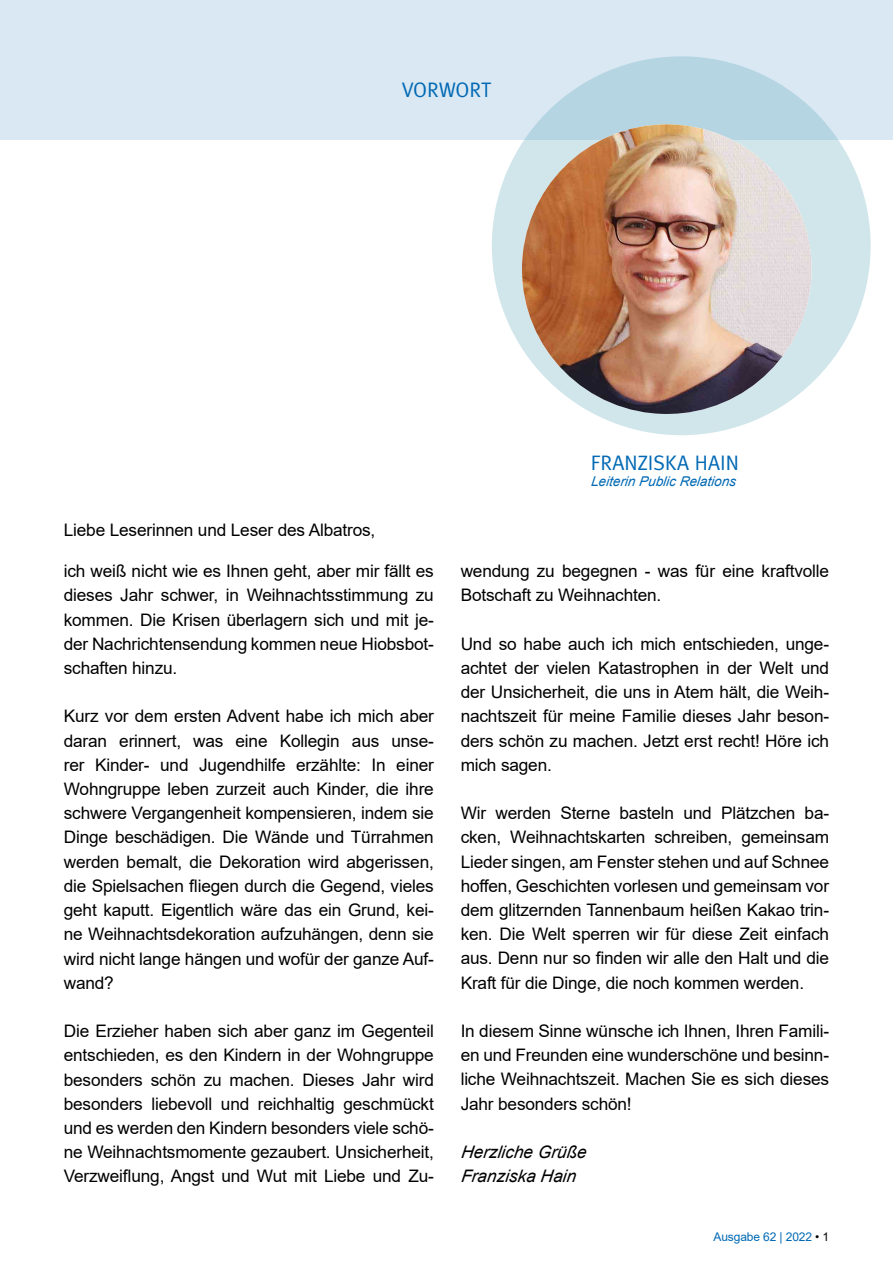
<style>
.page{position:relative;width:893px;height:1263px;background:#fff}
.page>*{position:absolute;margin:0;border:0;box-sizing:border-box;transform-origin:0 0}
.t1{font:21px "Meta";color:#0069b4}
.t2{font:21px "Meta";letter-spacing:-.02em;color:#0069b4}
.t3{font:17.25px/24.2px "Arial";letter-spacing:-.01em;color:#000;text-align:justify}
.t4{font:italic 17.25px/24.2px "Arial";color:#000}
.t5{font:italic 13.5px "Arial";color:#0069b4}
.t6{font:12px "Arial";letter-spacing:-.01em;color:#0069b4}
.s1{color:#000}
</style>
<div class="page">
<div style="left:0;top:0;width:893px;height:140px;background:#d9e8f3"></div>
<div style="left:492px;top:56px;width:379px;height:379px;background:linear-gradient(to bottom,#bddae5,#d9eaed);border-radius:50%"></div>
<img style="left:522px;top:124px;width:289px;height:290px;border-radius:145px">
<p class="t2" style="left:402px;top:78px;width:91px">VORWORT</p>
<p class="t3" style="left:64px;top:518px;width:313px">Liebe Leserinnen und Leser des Albatros,</p>
<p class="t1" style="left:591px;top:450px;width:150px">FRANZISKA HAIN</p>
<p class="t5" style="left:591px;top:472px;width:148px">Leiterin Public Relations</p>
<p class="t3" style="left:64px;top:559px;width:372px">ich weiß nicht wie es Ihnen geht, aber mir fällt es dieses Jahr schwer, in Weihnachtsstimmung zu kommen. Die Krisen überlagern sich und mit je&shy;der Nachrichtensendung kommen neue Hiobsbot&shy;schaften hinzu.</p>
<p class="t3" style="left:64px;top:704px;width:372px">Kurz vor dem ersten Advent habe ich mich aber daran erinnert, was eine Kollegin aus unse&shy;rer Kinder- und Jugendhilfe erzählte: In einer Wohngruppe leben zurzeit auch Kinder, die ihre schwere Vergangenheit kompensieren, indem sie Dinge beschädigen. Die Wände und Türrahmen werden bemalt, die Dekoration wird abgerissen, die Spielsachen fliegen durch die Gegend, vieles geht kaputt. Eigentlich wäre das ein Grund, kei&shy;ne Weihnachtsdekoration aufzuhängen, denn sie wird nicht lange hängen und wofür der ganze Auf&shy;wand?</p>
<p class="t3" style="left:64px;top:1019px;width:372px">Die Erzieher haben sich aber ganz im Gegenteil entschieden, es den Kindern in der Wohngruppe besonders schön zu machen. Dieses Jahr wird besonders liebevoll und reichhaltig geschmückt und es werden den Kindern besonders viele schö&shy;ne Weihnachtsmomente gezaubert. Unsicherheit, Verzweiflung, Angst und Wut mit Liebe und Zu-</p>
<p class="t3" style="left:461px;top:559px;width:370px">wendung zu begegnen - was für eine kraftvolle<br>Botschaft zu Weihnachten.</p>
<p class="t3" style="left:461px;top:631px;width:370px">Und so habe auch ich mich entschieden, unge&shy;achtet der vielen Katastrophen in der Welt und der Unsicherheit, die uns in Atem hält, die Weih&shy;nachtszeit für meine Familie dieses Jahr beson&shy;ders schön zu machen. Jetzt erst recht! Höre ich mich sagen.</p>
<p class="t3" style="left:461px;top:801px;width:370px">Wir werden Sterne basteln und Plätzchen ba&shy;cken, Weihnachtskarten schreiben, gemeinsam Lieder singen, am Fenster stehen und auf Schnee hoffen, Geschichten vorlesen und gemeinsam vor dem glitzernden Tannenbaum heißen Kakao trin&shy;ken. Die Welt sperren wir für diese Zeit einfach aus. Denn nur so finden wir alle den Halt und die Kraft für die Dinge, die noch kommen werden.</p>
<p class="t3" style="left:461px;top:1019px;width:370px">In diesem Sinne wünsche ich Ihnen, Ihren Famili&shy;en und Freunden eine wunderschöne und besinn&shy;liche Weihnachtszeit. Machen Sie es sich dieses Jahr besonders schön!</p>
<p class="t4" style="left:461px;top:1140px;width:130px">Herzliche Grüße<br>Franziska Hain</p>
<p class="t6" style="left:713px;top:1228px;width:117px">Ausgabe 62 | 2022 <span class="s1">• 1</span></p>
</div>
